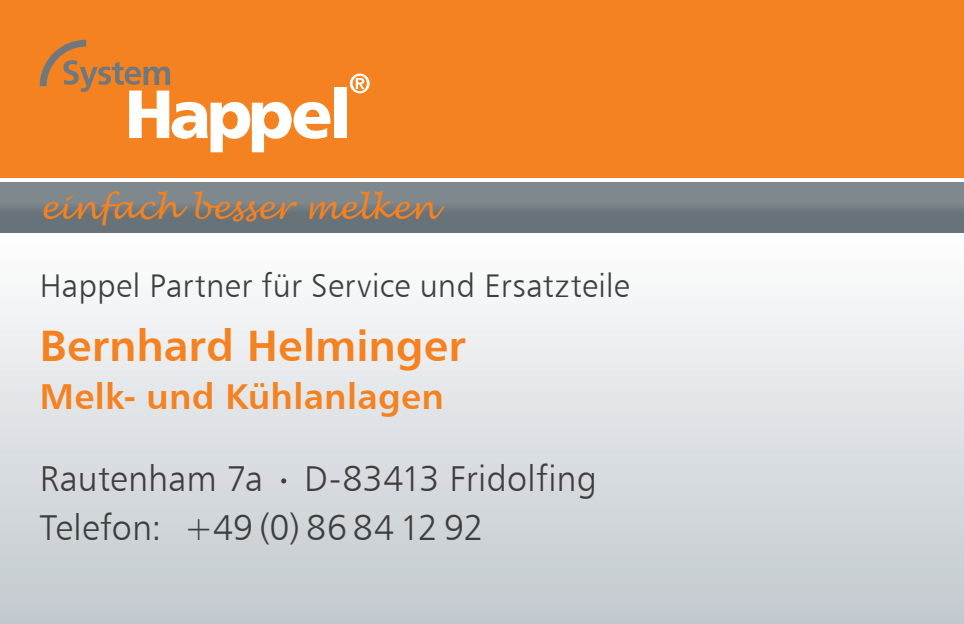
<style>
.page{position:relative;width:964px;height:624px;background:#fff}
.page>*{position:absolute;margin:0;border:0;box-sizing:border-box;transform-origin:0 0}
.t1{font:44px "Humanist 777 BT Bold B";letter-spacing:.005em;color:#f58220}
.t2{font:36px/48px "Humanist 777 BT Light B";letter-spacing:.005em;color:#3e3e3f}
.t3{font:36px "Humanist 777 BT Bold B";letter-spacing:.01em;color:#f58220}
.t4{font:32.8px "Humanist 777 BT Light B";letter-spacing:.015em;color:#3e3e3f}
.t5{font:italic 32.4px "Lucida Handwriting";letter-spacing:-.005em;color:#f58220}
</style>
<div class="page">
<div style="left:0;top:232px;width:964px;height:392px;background:linear-gradient(to bottom,#fefefe,#c1c8cd)"></div>
<div style="left:0;top:183px;width:964px;height:49px;background:#737e84"></div>
<div style="left:0;top:0;width:964px;height:177px;background:#f58220"></div>
<div style="left:334px;top:87px;width:12px;height:51px;background:#fff"></div>
<svg style="left:40px;top:40px;width:290px;height:112px"></svg>
<svg style="left:350px;top:74px;width:20px;height:19px"></svg>
<svg style="left:281px;top:478px;width:5px;height:5px"></svg>
<p class="t5" style="left:40px;top:188px;width:398px">einfach besser melken</p>
<p class="t4" style="left:40px;top:265px;width:592px">Happel Partner für Service und Ersatzteile</p>
<p class="t1" style="left:40px;top:318px;width:427px">Bernhard Helminger</p>
<p class="t3" style="left:40px;top:374px;width:406px">Melk- und Kühlanlagen</p>
<p class="t2" style="left:40px;top:454px;width:559px">Rautenham 7a D-83413 Fridolfing<br>Telefon: +49 (0) 86 84 12 92</p>
</div>
